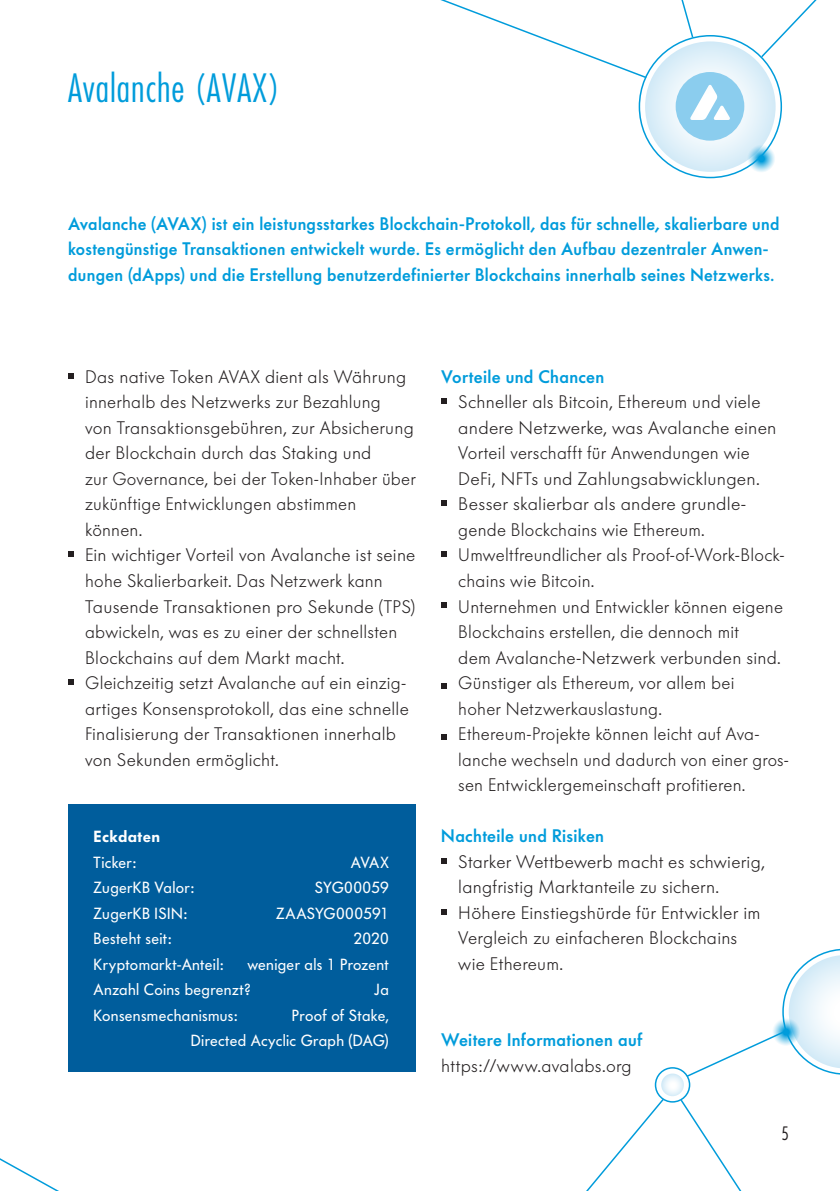
<style>
.page{position:relative;width:840px;height:1191px;background:#fff}
.page>*{position:absolute;margin:0;border:0;box-sizing:border-box;transform-origin:0 0}
.t1{font:38px "Futuraaconddlight CL";letter-spacing:.025em;color:#009cdb}
.t2{font:300 18px/25.6px "Futura BQ";letter-spacing:.015em;color:#231f20}
.t3{font:500 18px/25.6px "Futura BQ";letter-spacing:.02em;color:#009cdb}
.t4{font:18px "Futuraaconddlight CL";color:#231f20}
.t5{font:16px/25.6px "Futura BQ";letter-spacing:.02em;color:#fff}
.t6{font:600 16px "Futura BQ";letter-spacing:.03em;color:#fff}
</style>
<div class="page">
<svg style="left:0;top:1158px;width:59px;height:33px"></svg>
<svg style="left:660px;top:1073px;width:23px;height:23px"></svg>
<div style="left:654px;top:1067px;width:36px;height:35px;border:2px solid #009cdb;border-radius:50%"></div>
<svg style="left:586px;top:1097px;width:79px;height:94px"></svg>
<svg style="left:678px;top:1098px;width:64px;height:93px"></svg>
<svg style="left:684px;top:949px;width:155px;height:129px"></svg>
<svg style="left:770px;top:1017px;width:29px;height:29px"></svg>
<svg style="left:644px;top:41px;width:131px;height:131px"></svg>
<svg style="left:759px;top:0;width:58px;height:59px"></svg>
<svg style="left:440px;top:0;width:207px;height:79px"></svg>
<svg style="left:681px;top:0;width:13px;height:39px"></svg>
<svg style="left:746px;top:144px;width:29px;height:29px"></svg>
<svg style="left:675px;top:72px;width:69px;height:69px"></svg>
<svg style="left:68px;top:373px;width:6px;height:5px"></svg>
<svg style="left:68px;top:551px;width:6px;height:6px"></svg>
<svg style="left:68px;top:679px;width:6px;height:6px"></svg>
<svg style="left:441px;top:398px;width:5px;height:6px"></svg>
<svg style="left:441px;top:500px;width:5px;height:6px"></svg>
<svg style="left:441px;top:551px;width:5px;height:6px"></svg>
<svg style="left:441px;top:602px;width:5px;height:6px"></svg>
<svg style="left:441px;top:683px;width:5px;height:6px"></svg>
<svg style="left:441px;top:734px;width:5px;height:6px"></svg>
<svg style="left:441px;top:858px;width:5px;height:5px"></svg>
<svg style="left:441px;top:909px;width:5px;height:5px"></svg>
<div style="left:68px;top:804px;width:347px;height:267px;background:#005d9c"></div>
<h1 class="t1" style="left:68px;top:64px;width:213px">Avalanche (AVAX)</h1>
<p class="t3" style="left:68px;top:210px;width:712px">Avalanche (AVAX) ist ein leistungsstarkes Blockchain-Protokoll, das für schnelle, skalierbare und kostengünstige Transaktionen entwickelt wurde. Es ermöglicht den Aufbau dezentraler Anwen&shy;dungen (dApps) und die Erstellung benutzerdefinierter Blockchains innerhalb seines Netzwerks.</p>
<p class="t2" style="left:85px;top:364px;width:332px">Das native Token AVAX dient als Währung innerhalb des Netzwerks zur Bezahlung<br>von Transaktionsgebühren, zur Absicherung der Blockchain durch das Staking und<br>zur Governance, bei der Token-Inhaber über zukünftige Entwicklungen abstimmen können.<br>Ein wichtiger Vorteil von Avalanche ist seine hohe Skalierbarkeit. Das Netzwerk kann Tausende Transaktionen pro Sekunde (TPS) abwickeln, was es zu einer der schnellsten Blockchains auf dem Markt macht.<br>Gleichzeitig setzt Avalanche auf ein einzig&shy;artiges Konsensprotokoll, das eine schnelle Finalisierung der Transaktionen innerhalb von Sekunden ermöglicht.</p>
<p class="t3" style="left:441px;top:363px;width:164px">Vorteile und Chancen</p>
<p class="t2" style="left:458px;top:389px;width:332px">Schneller als Bitcoin, Ethereum und viele andere Netzwerke, was Avalanche einen Vorteil verschafft für Anwendungen wie DeFi, NFTs und Zahlungsabwicklungen.<br>Besser skalierbar als andere grundle&shy;gende Blockchains wie Ethereum.<br>Umweltfreundlicher als Proof-of-Work-Block&shy;chains wie Bitcoin.<br>Unternehmen und Entwickler können eigene Blockchains erstellen, die dennoch mit<br>dem Avalanche-Netzwerk verbunden sind.<br>Günstiger als Ethereum, vor allem bei<br>hoher Netzwerkauslastung.<br>Ethereum-Projekte können leicht auf Ava&shy;lanche wechseln und dadurch von einer gros&shy;sen Entwicklergemeinschaft profitieren.</p>
<p class="t3" style="left:441px;top:823px;width:164px">Nachteile und Risiken</p>
<p class="t2" style="left:458px;top:848px;width:308px">Starker Wettbewerb macht es schwierig, langfristig Marktanteile zu sichern.<br>Höhere Einstiegshürde für Entwickler im Vergleich zu einfacheren Blockchains wie Ethereum.</p>
<p class="t6" style="left:94px;top:826px;width:68px">Eckdaten</p>
<p class="t5" style="left:94px;top:849px;width:44px">Ticker:</p>
<p class="t5" style="left:351px;top:849px;width:39px">AVAX</p>
<p class="t5" style="left:94px;top:874px;width:102px">ZugerKB Valor:</p>
<p class="t5" style="left:315px;top:874px;width:75px">SYG00059</p>
<p class="t5" style="left:94px;top:900px;width:95px">ZugerKB ISIN:</p>
<p class="t5" style="left:276px;top:900px;width:114px">ZAASYG000591</p>
<p class="t5" style="left:94px;top:925px;width:79px">Besteht seit:</p>
<p class="t5" style="left:353px;top:925px;width:37px">2020</p>
<p class="t5" style="left:94px;top:951px;width:131px">Kryptomarkt-Anteil:</p>
<p class="t5" style="left:94px;top:951px;width:296px;text-indent:154px">weniger als 1 Prozent<br>Anzahl Coins begrenzt?</p>
<p class="t5" style="left:374px;top:976px;width:16px">Ja</p>
<p class="t5" style="left:190px;top:1002px;width:199px;text-align:right">Proof of Stake,<br>Directed Acyclic Graph (DAG)</p>
<p class="t5" style="left:94px;top:1002px;width:145px">Konsensmechanismus:</p>
<p class="t3" style="left:441px;top:1027px;width:202px">Weitere Informationen auf</p>
<p class="t2" style="left:441px;top:1052px;width:192px">https://www.avalabs.org</p>
<p class="t4" style="left:781px;top:1122px;width:9px">5</p>
</div>
